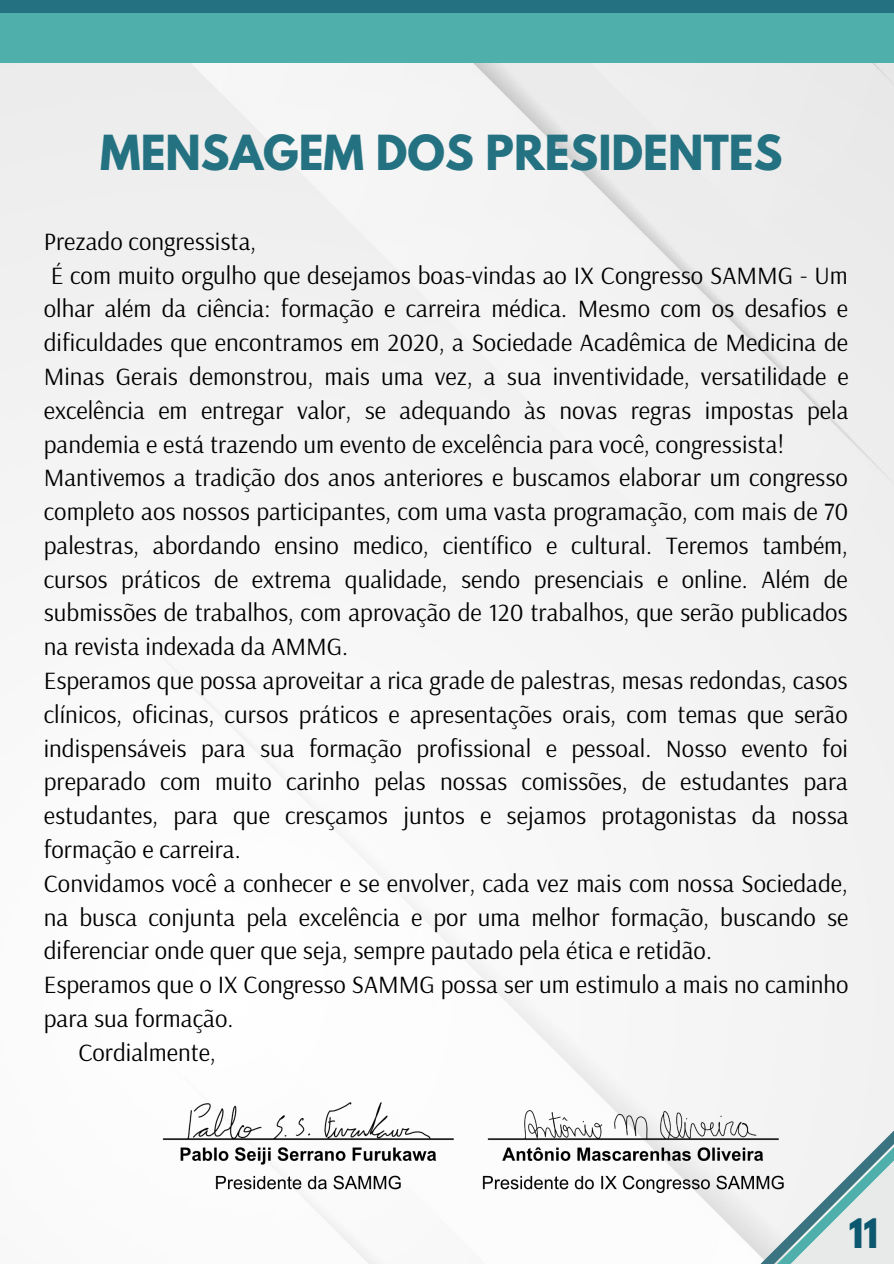
<style>
.page{position:relative;width:894px;height:1264px;background:#fff}
.page>*{position:absolute;margin:0;border:0;box-sizing:border-box;transform-origin:0 0}
.t1{font:700 42.75px "League Spartan";color:#247281}
.t2{font:700 36px "League Spartan";color:#0c586e}
.t3{font:24.75px "Arsenal";color:#000}
</style>
<div class="page">
<div style="left:0;top:0;width:893px;height:63px;background:#4fafab"></div>
<div style="left:611px;top:1014px;width:93px;height:35px;background:#f6f6f6"></div>
<div style="left:593px;top:1049px;width:111px;height:156px;background:#f6f6f6"></div>
<svg style="left:704px;top:939px;width:189px;height:324px;fill:#f2f2f2"></svg>
<div style="left:0;top:0;width:893px;height:13px;background:#247281"></div>
<img style="left:153px;top:1084px;width:642px;height:108px">
<h1 class="t1" style="left:100px;top:131px;width:683px">MENSAGEM DOS PRESIDENTES</h1>
<p class="t3" style="left:44px;top:225px;width:214px">Prezado congressista,</p>
<p class="t3" style="left:51px;top:259px;width:798px">É com muito orgulho que desejamos boas-vindas ao IX Congresso SAMMG - Um</p>
<p class="t3" style="left:44px;top:292px;width:805px">olhar além da ciência: formação e carreira médica. Mesmo com os desafios e</p>
<p class="t3" style="left:44px;top:326px;width:805px">dificuldades que encontramos em 2020, a Sociedade Acadêmica de Medicina de</p>
<p class="t3" style="left:44px;top:360px;width:806px">Minas Gerais demonstrou, mais uma vez, a sua inventividade, versatilidade e</p>
<p class="t3" style="left:44px;top:394px;width:806px">excelência em entregar valor, se adequando às novas regras impostas pela</p>
<p class="t3" style="left:44px;top:428px;width:741px">pandemia e está trazendo um evento de excelência para você, congressista!</p>
<p class="t3" style="left:44px;top:461px;width:805px">Mantivemos a tradição dos anos anteriores e buscamos elaborar um congresso</p>
<p class="t3" style="left:44px;top:495px;width:805px">completo aos nossos participantes, com uma vasta programação, com mais de 70</p>
<p class="t3" style="left:44px;top:529px;width:805px">palestras, abordando ensino medico, científico e cultural. Teremos também,</p>
<p class="t3" style="left:44px;top:563px;width:805px">cursos práticos de extrema qualidade, sendo presenciais e online. Além de</p>
<p class="t3" style="left:44px;top:596px;width:805px">submissões de trabalhos, com aprovação de 120 trabalhos, que serão publicados</p>
<p class="t3" style="left:44px;top:630px;width:306px">na revista indexada da AMMG.</p>
<p class="t3" style="left:44px;top:664px;width:805px">Esperamos que possa aproveitar a rica grade de palestras, mesas redondas, casos</p>
<p class="t3" style="left:44px;top:698px;width:805px">clínicos, oficinas, cursos práticos e apresentações orais, com temas que serão</p>
<p class="t3" style="left:44px;top:732px;width:805px">indispensáveis para sua formação profissional e pessoal. Nosso evento foi</p>
<p class="t3" style="left:44px;top:765px;width:805px">preparado com muito carinho pelas nossas comissões, de estudantes para</p>
<p class="t3" style="left:44px;top:799px;width:806px">estudantes, para que cresçamos juntos e sejamos protagonistas da nossa</p>
<p class="t3" style="left:44px;top:833px;width:198px">formação e carreira.</p>
<p class="t3" style="left:44px;top:867px;width:805px">Convidamos você a conhecer e se envolver, cada vez mais com nossa Sociedade,</p>
<p class="t3" style="left:44px;top:900px;width:806px">na busca conjunta pela excelência e por uma melhor formação, buscando se</p>
<p class="t3" style="left:44px;top:934px;width:669px">diferenciar onde quer que seja, sempre pautado pela ética e retidão.</p>
<p class="t3" style="left:44px;top:968px;width:806px">Esperamos que o IX Congresso SAMMG possa ser um estimulo a mais no caminho</p>
<p class="t3" style="left:44px;top:1002px;width:191px">para sua formação.</p>
<p class="t3" style="left:78px;top:1036px;width:139px">Cordialmente,</p>
<h2 class="t2" style="left:848px;top:1215px;width:31px">11</h2>
</div>
